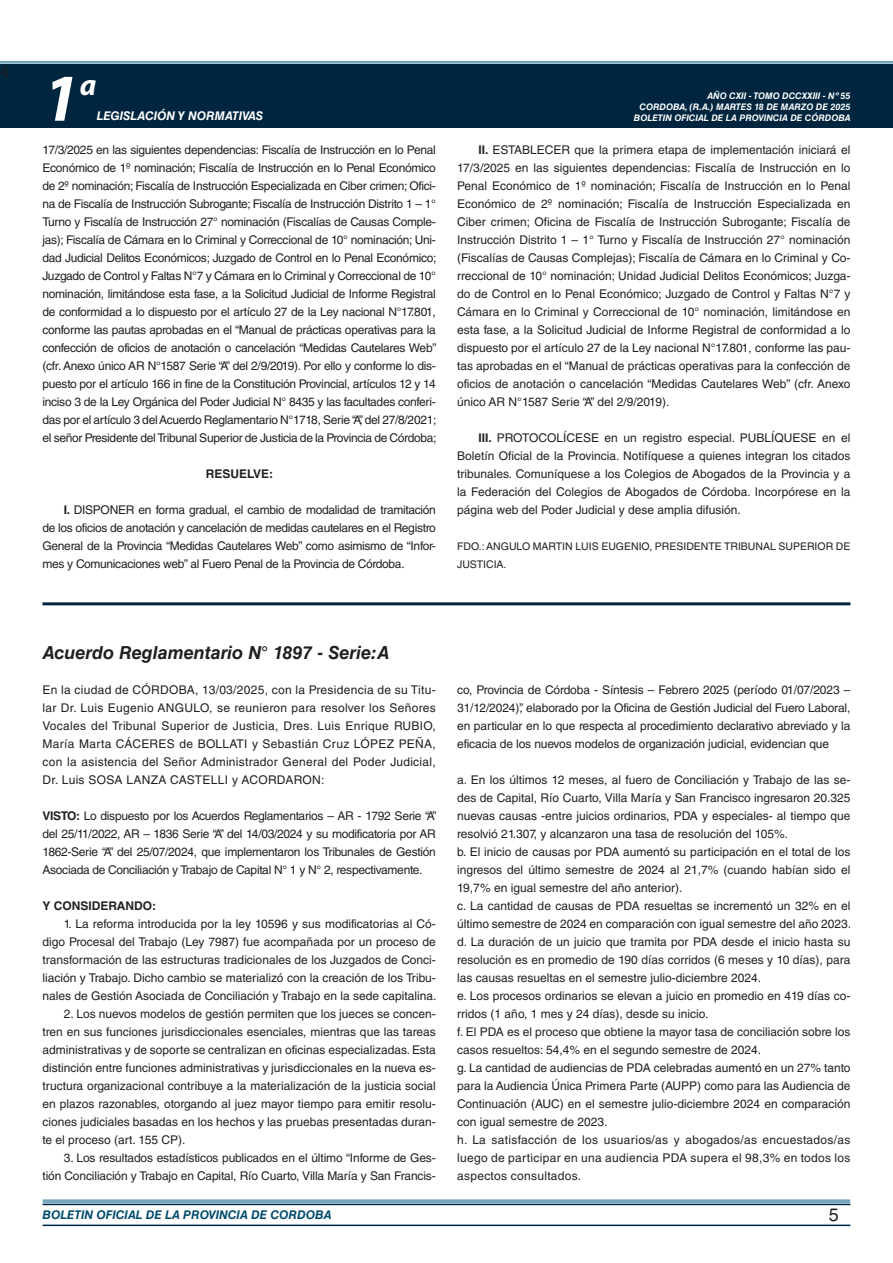
<style>
.page{position:relative;width:893px;height:1263px;background:#fff}
.page>*{position:absolute;margin:0;border:0;box-sizing:border-box;transform-origin:0 0}
.t1{font:italic 700 67.5px "Myriad Pro";color:#fff}
.t2{font:italic 700 30px "Myriad Pro";color:#fff}
.NOMBRE_DE_MINISTERIO{font:italic 700 18px "Helvetica LT Std";color:#231f20}
.t3{font:18px "Minion Pro";color:#231f20}
.t4{font:18px "Helvetica LT Std";color:#231f20}
.TEXTO_BASE{font:12px/18px "Helvetica LT Std";color:#231f20;text-align:justify}
.t5{font:italic 700 12px "Helvetica LT Std";color:#004b6c}
.t6{font:italic 700 12px "Helvetica LT Std";color:#fff}
.TEXTO_BASE-2{font:700 12px "Helvetica LT Std";color:#231f20}
.RESUELVE{font:700 12px "Helvetica LT Std";color:#231f20}
.FIRMA{font:10.5px/18px "Helvetica LT Std";color:#231f20}
.t7{font:italic 700 9px/10.8px "Helvetica LT Std";color:#fff;text-align:right}
.s1{font-weight:700}
</style>
<div class="page">
<div style="left:0;top:61px;width:893px;height:6px;background:#fff;opacity:.75"></div>
<div style="left:0;top:64px;width:893px;height:64px;background:#00263f"></div>
<hr style="left:43px;top:1224px;width:807px;height:2px;background:#00263f">
<div style="left:42px;top:1198px;width:809px;height:8px;background:#fff;opacity:.75"></div>
<hr style="left:43px;top:602px;width:807px;height:3px;background:#00263f">
<h3 class="t3" style="left:0;top:59px;width:10px">4</h3>
<h1 class="t1" style="left:43px;top:54px;width:38px">1</h1>
<h2 class="t2" style="left:80px;top:66px;width:18px">a</h2>
<p class="t6" style="left:97px;top:109px;width:168px">LEGISLACIÓN Y NORMATIVAS</p>
<p class="TEXTO_BASE" style="left:43px;top:141px;width:395px">17/3/2025 en las siguientes dependencias: Fiscalía de Instrucción en lo Penal Económico de 1º nominación; Fiscalía de Instrucción en lo Penal Económico de 2º nominación; Fiscalía de Instrucción Especializada en Ciber crimen; Ofici&shy;na de Fiscalía de Instrucción Subrogante; Fiscalía de Instrucción Distrito 1 – 1° Turno y Fiscalía de Instrucción 27° nominación (Fiscalías de Causas Comple&shy;jas); Fiscalía de Cámara en lo Criminal y Correccional de 10° nominación; Uni&shy;dad Judicial Delitos Económicos; Juzgado de Control en lo Penal Económico; Juzgado de Control y Faltas N°7 y Cámara en lo Criminal y Correccional de 10° nominación, limitándose esta fase, a la Solicitud Judicial de Informe Registral de conformidad a lo dispuesto por el artículo 27 de la Ley nacional N°17.801, conforme las pautas aprobadas en el “Manual de prácticas operativas para la confección de oficios de anotación o cancelación “Medidas Cautelares Web” (cfr. Anexo único AR N°1587 Serie “A” del 2/9/2019). Por ello y conforme lo dis&shy;puesto por el artículo 166 in fine de la Constitución Provincial, artículos 12 y 14 inciso 3 de la Ley Orgánica del Poder Judicial N° 8435 y las facultades conferi&shy;das por el artículo 3 del Acuerdo Reglamentario N°1718, Serie “A”, del 27/8/2021; el señor Presidente del Tribunal Superior de Justicia de la Provincia de Córdoba;</p>
<p class="RESUELVE" style="left:206px;top:466px;width:69px">RESUELVE:</p>
<p class="TEXTO_BASE" style="left:43px;top:501px;width:395px;text-indent:21px"><span class="s1">I.</span> DISPONER en forma gradual, el cambio de modalidad de tramitación de los oficios de anotación y cancelación de medidas cautelares en el Registro General de la Provincia “Medidas Cautelares Web” como asimismo de “Infor&shy;mes y Comunicaciones web” al Fuero Penal de la Provincia de Córdoba.</p>
<p class="t7" style="left:634px;top:91px;width:218px">AÑO CXII - TOMO DCCXXIII - Nº 55<br>CORDOBA, (R.A.) MARTES 18 DE MARZO DE 2025<br>BOLETIN OFICIAL DE LA PROVINCIA DE CÓRDOBA</p>
<p class="TEXTO_BASE" style="left:457px;top:141px;width:395px;text-indent:21px"><span class="s1">II.</span> ESTABLECER que la primera etapa de implementación iniciará el 17/3/2025 en las siguientes dependencias: Fiscalía de Instrucción en lo Penal Económico de 1º nominación; Fiscalía de Instrucción en lo Penal Económico de 2º nominación; Fiscalía de Instrucción Especializada en Ciber crimen; Oficina de Fiscalía de Instrucción Subrogante; Fiscalía de Instrucción Distrito 1 – 1° Turno y Fiscalía de Instrucción 27° nominación (Fiscalías de Causas Complejas); Fiscalía de Cámara en lo Criminal y Co&shy;rreccional de 10° nominación; Unidad Judicial Delitos Económicos; Juzga&shy;do de Control en lo Penal Económico; Juzgado de Control y Faltas N°7 y Cámara en lo Criminal y Correccional de 10° nominación, limitándose en esta fase, a la Solicitud Judicial de Informe Registral de conformidad a lo dispuesto por el artículo 27 de la Ley nacional N°17.801, conforme las pau&shy;tas aprobadas en el “Manual de prácticas operativas para la confección de oficios de anotación o cancelación “Medidas Cautelares Web” (cfr. Anexo único AR N°1587 Serie “A” del 2/9/2019).</p>
<p class="TEXTO_BASE" style="left:457px;top:429px;width:395px;text-indent:21px"><span class="s1">III.</span> PROTOCOLÍCESE en un registro especial. PUBLÍQUESE en el Boletín Oficial de la Provincia. Notifíquese a quienes integran los citados tribunales. Comuníquese a los Colegios de Abogados de la Provincia y a la Federación del Colegios de Abogados de Córdoba. Incorpórese en la página web del Poder Judicial y dese amplia difusión.</p>
<p class="FIRMA" style="left:457px;top:537px;width:395px">FDO.: ANGULO MARTIN LUIS EUGENIO, PRESIDENTE TRIBUNAL SUPERIOR DE<br>JUSTICIA.</p>
<p class="NOMBRE_DE_MINISTERIO" style="left:43px;top:642px;width:348px">Acuerdo Reglamentario N° 1897 - Serie:A</p>
<p class="TEXTO_BASE" style="left:43px;top:681px;width:395px">En la ciudad de CÓRDOBA, 13/03/2025, con la Presidencia de su Titu&shy;lar Dr. Luis Eugenio ANGULO, se reunieron para resolver los Señores Vocales del Tribunal Superior de Justicia, Dres. Luis Enrique RUBIO, María Marta CÁCERES de BOLLATI y Sebastián Cruz LÓPEZ PEÑA, con la asistencia del Señor Administrador General del Poder Judicial, Dr. Luis SOSA LANZA CASTELLI y ACORDARON:</p>
<p class="TEXTO_BASE" style="left:43px;top:807px;width:395px"><span class="s1">VISTO:</span> Lo dispuesto por los Acuerdos Reglamentarios – AR - 1792 Serie “A” del 25/11/2022, AR – 1836 Serie “A” del 14/03/2024 y su modificatoria por AR 1862-Serie “A” del 25/07/2024, que implementaron los Tribunales de Gestión Asociada de Conciliación y Trabajo de Capital N° 1 y N° 2, respectivamente.</p>
<p class="TEXTO_BASE-2" style="left:43px;top:898px;width:115px">Y CONSIDERANDO:</p>
<p class="TEXTO_BASE" style="left:43px;top:915px;width:395px;text-indent:21px">1. La reforma introducida por la ley 10596 y sus modificatorias al Có&shy;digo Procesal del Trabajo (Ley 7987) fue acompañada por un proceso de transformación de las estructuras tradicionales de los Juzgados de Conci&shy;liación y Trabajo. Dicho cambio se materializó con la creación de los Tribu&shy;nales de Gestión Asociada de Conciliación y Trabajo en la sede capitalina.</p>
<p class="TEXTO_BASE" style="left:43px;top:1005px;width:395px;text-indent:21px">2. Los nuevos modelos de gestión permiten que los jueces se concen&shy;tren en sus funciones jurisdiccionales esenciales, mientras que las tareas administrativas y de soporte se centralizan en oficinas especializadas. Esta distinción entre funciones administrativas y jurisdiccionales en la nueva es&shy;tructura organizacional contribuye a la materialización de la justicia social en plazos razonables, otorgando al juez mayor tiempo para emitir resolu&shy;ciones judiciales basadas en los hechos y las pruebas presentadas duran&shy;te el proceso (art. 155 CP).</p>
<p class="TEXTO_BASE" style="left:43px;top:1149px;width:395px;text-align:right">3. Los resultados estadísticos publicados en el último “Informe de Ges&shy;tión Conciliación y Trabajo en Capital, Río Cuarto, Villa María y San Francis-</p>
<p class="TEXTO_BASE" style="left:457px;top:681px;width:395px">co, Provincia de Córdoba - Síntesis – Febrero 2025 (período 01/07/2023 – 31/12/2024)”, elaborado por la Oficina de Gestión Judicial del Fuero Laboral, en particular en lo que respecta al procedimiento declarativo abreviado y la eficacia de los nuevos modelos de organización judicial, evidencian que</p>
<p class="TEXTO_BASE" style="left:457px;top:771px;width:395px">a. En los últimos 12 meses, al fuero de Conciliación y Trabajo de las se&shy;des de Capital, Río Cuarto, Villa María y San Francisco ingresaron 20.325 nuevas causas -entre juicios ordinarios, PDA y especiales- al tiempo que resolvió 21.307, y alcanzaron una tasa de resolución del 105%.</p>
<p class="TEXTO_BASE" style="left:457px;top:843px;width:395px">b. El inicio de causas por PDA aumentó su participación en el total de los ingresos del último semestre de 2024 al 21,7% (cuando habían sido el 19,7% en igual semestre del año anterior).</p>
<p class="TEXTO_BASE" style="left:457px;top:897px;width:396px">c. La cantidad de causas de PDA resueltas se incrementó un 32% en el último semestre de 2024 en comparación con igual semestre del año 2023.</p>
<p class="TEXTO_BASE" style="left:457px;top:933px;width:395px">d. La duración de un juicio que tramita por PDA desde el inicio hasta su resolución es en promedio de 190 días corridos (6 meses y 10 días), para las causas resueltas en el semestre julio-diciembre 2024.</p>
<p class="TEXTO_BASE" style="left:457px;top:987px;width:395px">e. Los procesos ordinarios se elevan a juicio en promedio en 419 días co&shy;rridos (1 año, 1 mes y 24 días), desde su inicio.</p>
<p class="TEXTO_BASE" style="left:457px;top:1023px;width:395px">f. El PDA es el proceso que obtiene la mayor tasa de conciliación sobre los casos resueltos: 54,4% en el segundo semestre de 2024.</p>
<p class="TEXTO_BASE" style="left:457px;top:1059px;width:395px">g. La cantidad de audiencias de PDA celebradas aumentó en un 27% tanto para la Audiencia Única Primera Parte (AUPP) como para las Audiencia de Continuación (AUC) en el semestre julio-diciembre 2024 en comparación con igual semestre de 2023.</p>
<p class="TEXTO_BASE" style="left:457px;top:1131px;width:395px">h. La satisfacción de los usuarios/as y abogados/as encuestados/as luego de participar en una audiencia PDA supera el 98,3% en todos los aspectos consultados.</p>
<p class="t5" style="left:43px;top:1208px;width:290px">BOLETIN OFICIAL DE LA PROVINCIA DE CORDOBA</p>
<h3 class="t4" style="left:829px;top:1204px;width:12px">5</h3>
</div>
